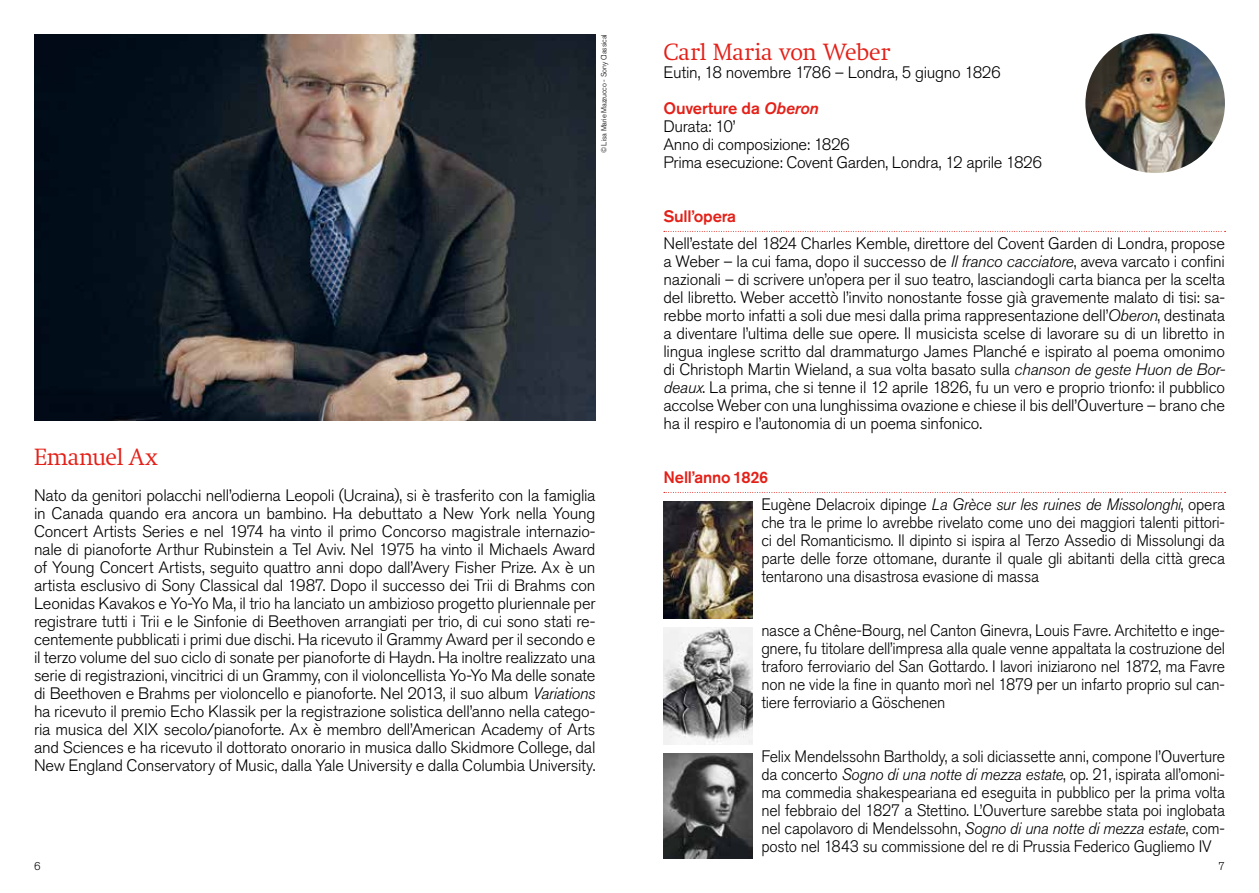
<style>
.page{position:relative;width:1259px;height:893px;background:#fff}
.page>*{position:absolute;margin:0;border:0;box-sizing:border-box;transform-origin:0 0}
.t1{font:300 24px "Swift Neue LT Pro";letter-spacing:-.01em;color:#e32119}
.t2{font:300 16.5px/18px "Akzidenz Grotesk Pro";letter-spacing:-.015em;color:#000}
.t3{font:300 16.5px/18px "Akzidenz Grotesk Pro";letter-spacing:-.015em;color:#000;text-align:justify;scale:.96 1}
.t4{font:italic 300 16.5px/27px "Akzidenz Grotesk Pro";letter-spacing:-.015em;color:#000;scale:.96 1}
.t5{font:500 16.5px "Akzidenz Grotesk Pro";letter-spacing:-.015em;color:#e32119}
.t6{font:300 11.25px "Akzidenz Grotesk Pro";color:#000}
.t7{font:300 7.5px "Akzidenz Grotesk Pro";letter-spacing:-.02em;color:#000}
.s1{font-style:italic}
.s2{font-weight:500;color:#e32119}
.s3{font-weight:500;font-style:italic;color:#e32119}
.s4{font-weight:500;font-style:normal;color:#e32119}
.s5{font-style:normal}
</style>
<div class="page">
<svg style="left:664px;top:231px;width:561px;height:1px"></svg>
<svg style="left:664px;top:492px;width:561px;height:1px"></svg>
<img style="left:663px;top:627px;width:90px;height:117px">
<img style="left:1085px;top:34px;width:140px;height:139px;border-radius:70px">
<img style="left:663px;top:501px;width:90px;height:117px">
<img style="left:663px;top:753px;width:90px;height:106px">
<img style="left:34px;top:34px;width:561px;height:386px">
<p class="t7" style="left:599px;top:153px;width:121px;rotate:-90deg">© Lisa Marie Mazzucco - Sony Classical</p>
<h1 class="t1" style="left:34px;top:443px;width:125px">Emanuel Ax</h1>
<p class="t2" style="left:34px;top:486px;width:563px;text-align:justify">Nato da genitori polacchi nell’odierna Leopoli (Ucraina), si è trasferito con la famiglia in Canada quando era ancora un bambino. Ha debuttato a New York nella Young Concert Artists Series e nel 1974 ha vinto il primo Concorso magistrale internazio&shy;nale di pianoforte Arthur Rubinstein a Tel Aviv. Nel 1975 ha vinto il Michaels Award of Young Concert Artists, seguito quattro anni dopo dall’Avery Fisher Prize. Ax è un artista esclusivo di Sony Classical dal 1987. Dopo il successo dei Trii di Brahms con Leonidas Kavakos e Yo-Yo Ma, il trio ha lanciato un ambizioso progetto pluriennale per registrare tutti i Trii e le Sinfonie di Beethoven arrangiati per trio, di cui sono stati re&shy;centemente pubblicati i primi due dischi. Ha ricevuto il Grammy Award per il secondo e il terzo volume del suo ciclo di sonate per pianoforte di Haydn. Ha inoltre realizzato una serie di registrazioni, vincitrici di un Grammy, con il violoncellista Yo-Yo Ma delle sonate di Beethoven e Brahms per violoncello e pianoforte. Nel 2013, il suo album <span class="s1">Variations </span>ha ricevuto il premio Echo Klassik per la registrazione solistica dell’anno nella catego&shy;ria musica del XIX secolo/pianoforte. Ax è membro dell’American Academy of Arts and Sciences e ha ricevuto il dottorato onorario in musica dallo Skidmore College, dal New England Conservatory of Music, dalla Yale University e dalla Columbia University.</p>
<h1 class="t1" style="left:663px;top:38px;width:228px">Carl Maria von Weber</h1>
<p class="t2" style="left:663px;top:54px;width:339px;line-height:36px">Eutin, 18 novembre 1786 – Londra, 5 giugno 1826<br><span class="s2">Ouverture da</span> <span class="s3">Oberon</span></p>
<p class="t2" style="left:663px;top:117px;width:380px">Durata: 10’<br>Anno di composizione: 1826<br>Prima esecuzione: Covent Garden, Londra, 12 aprile 1826</p>
<p class="t5" style="left:663px;top:206px;width:74px">Sull’opera</p>
<p class="t2" style="left:663px;top:234px;width:563px;text-align:justify">Nell’estate del 1824 Charles Kemble, direttore del Covent Garden di Londra, propose a Weber – la cui fama, dopo il successo de <span class="s1">Il franco cacciatore</span>, aveva varcato i confini nazionali – di scrivere un’opera per il suo teatro, lasciandogli carta bianca per la scelta del libretto. Weber accettò l’invito nonostante fosse già gravemente malato di tisi: sa&shy;rebbe morto infatti a soli due mesi dalla prima rappresentazione dell’<span class="s1">Oberon</span>, destinata a diventare l’ultima delle sue opere. Il musicista scelse di lavorare su di un libretto in lingua inglese scritto dal drammaturgo James Planché e ispirato al poema omonimo di Christoph Martin Wieland, a sua volta basato sulla <span class="s1">chanson de geste Huon de Bor&shy;deaux</span>. La prima, che si tenne il 12 aprile 1826, fu un vero e proprio trionfo: il pubblico accolse Weber con una lunghissima ovazione e chiese il bis dell’Ouverture – brano che ha il respiro e l’autonomia di un poema sinfonico.</p>
<p class="t4" style="left:761px;top:464px;width:484px;text-indent:-98px"><span class="s4">Nell’anno 1826<br></span><span class="s5">Eugène Delacroix dipinge</span> La Grèce sur les ruines de Missolonghi<span class="s5">, opera</span></p>
<p class="t3" style="left:761px;top:513px;width:484px">che tra le prime lo avrebbe rivelato come uno dei maggiori talenti pittori&shy;ci del Romanticismo. Il dipinto si ispira al Terzo Assedio di Missolungi da parte delle forze ottomane, durante il quale gli abitanti della città greca tentarono una disastrosa evasione di massa</p>
<p class="t3" style="left:761px;top:621px;width:484px">nasce a Chêne-Bourg, nel Canton Ginevra, Louis Favre. Architetto e inge&shy;gnere, fu titolare dell’impresa alla quale venne appaltata la costruzione del traforo ferroviario del San Gottardo. I lavori iniziarono nel 1872, ma Favre non ne vide la fine in quanto morì nel 1879 per un infarto proprio sul can&shy;tiere ferroviario a Göschenen</p>
<p class="t3" style="left:761px;top:747px;width:484px">Felix Mendelssohn Bartholdy, a soli diciassette anni, compone l’Ouverture da concerto <span class="s1">Sogno di una notte di mezza estate</span>, op. 21, ispirata all’omoni&shy;ma commedia shakespeariana ed eseguita in pubblico per la prima volta nel febbraio del 1827 a Stettino. L’Ouverture sarebbe stata poi inglobata nel capolavoro di Mendelssohn, <span class="s1">Sogno di una notte di mezza estate</span>, com&shy;posto nel 1843 su commissione del re di Prussia Federico Gugliemo IV</p>
<p class="t6" style="left:34px;top:859px;width:8px">6</p>
<p class="t6" style="left:1218px;top:859px;width:8px">7</p>
</div>
